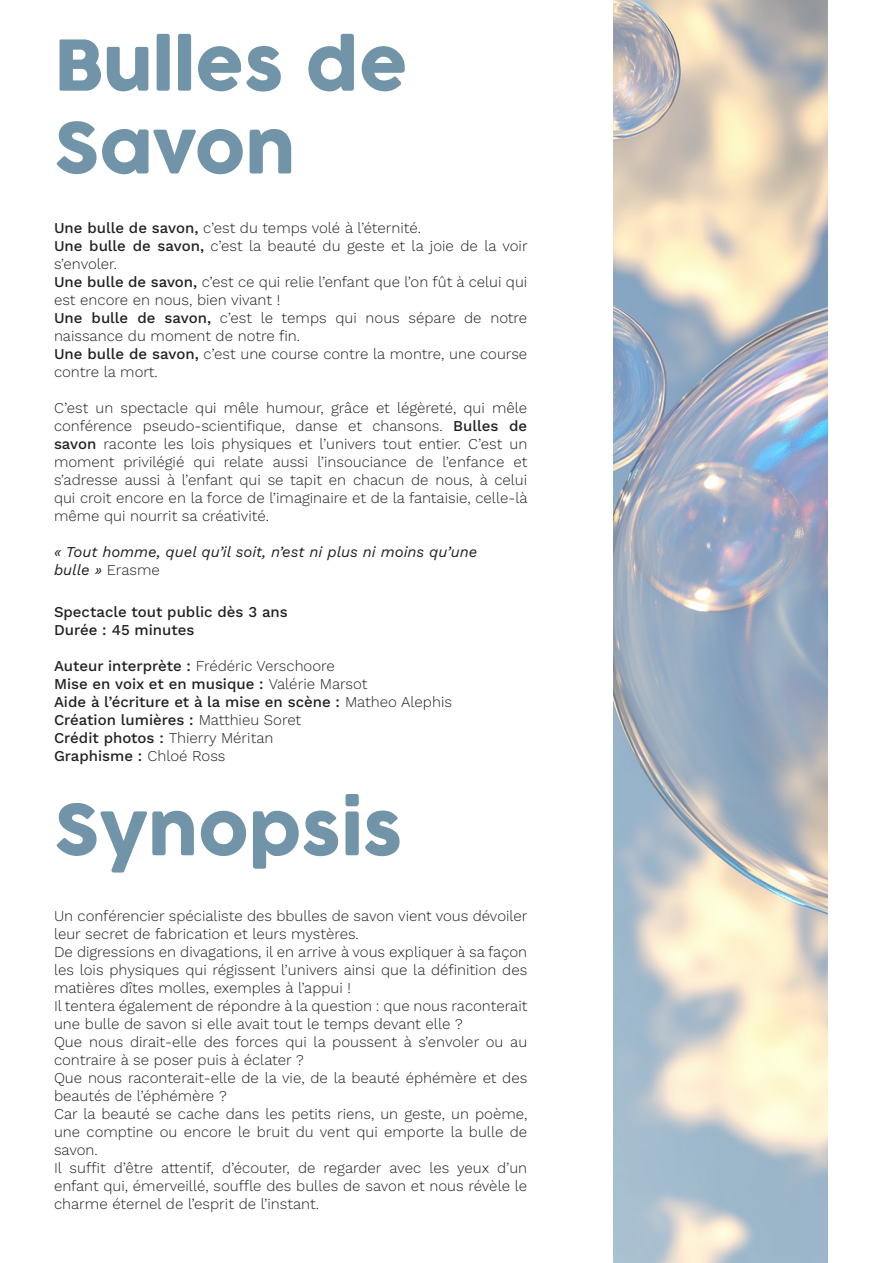
<style>
.page{position:relative;width:893px;height:1263px;background:#fff}
.page>*{position:absolute;margin:0;border:0;box-sizing:border-box;transform-origin:0 0}
.t1{font:69px/82.8px "Cocogoose";color:#7194a8}
.t2{font:15px/18px "Work Sans";color:#231f20}
.t3{font:500 15px "Work Sans";color:#231f20}
.t4{font:italic 15px "Work Sans";color:#231f20}
.s1{font-weight:500}
.s2{font-style:normal}
.s3{font-weight:400}
</style>
<div class="page">
<img style="left:613px;top:0;width:215px;height:1263px">
<p class="t1" style="left:54px;top:27px;width:355px">Bulles de<br>Savon</p>
<p class="t2" style="left:54px;top:219px;width:369px"><span class="s1">Une bulle de savon,</span> c’est du temps volé à l’éternité.</p>
<p class="t2" style="left:54px;top:237px;width:475px"><span class="s1">Une bulle de savon,</span> c’est la beauté du geste et la joie de la voir s’envoler.</p>
<p class="t2" style="left:54px;top:273px;width:475px"><span class="s1">Une bulle de savon,</span> c’est ce qui relie l’enfant que l’on fût à celui qui est encore en nous, bien vivant !</p>
<p class="t2" style="left:54px;top:309px;width:475px"><span class="s1">Une bulle de savon,</span> c’est le temps qui nous sépare de notre naissance du moment de notre fin.</p>
<p class="t2" style="left:54px;top:345px;width:475px"><span class="s1">Une bulle de savon,</span> c’est une course contre la montre, une course contre la mort.</p>
<p class="t2" style="left:54px;top:399px;width:475px;text-align:justify">C’est un spectacle qui mêle humour, grâce et légèreté, qui mêle conférence pseudo-scientifique, danse et chansons. <span class="s1">Bulles de savon</span> raconte les lois physiques et l’univers tout entier. C’est un moment privilégié qui relate aussi l’insouciance de l’enfance et s’adresse aussi à l’enfant qui se tapit en chacun de nous, à celui qui croit encore en la force de l’imaginaire et de la fantaisie, celle-là même qui nourrit sa créativité.</p>
<p class="t4" style="left:54px;top:541px;width:425px">« Tout homme, quel qu’il soit, n’est ni plus ni moins qu’une</p>
<p class="t4" style="left:54px;top:559px;width:107px">bulle » <span class="s2">Erasme</span></p>
<p class="t3" style="left:54px;top:601px;width:235px">Spectacle tout public dès 3 ans</p>
<p class="t3" style="left:54px;top:619px;width:142px">Durée : 45 minutes</p>
<p class="t2" style="left:54px;top:656px;width:282px"><span class="s1">Auteur interprète :</span> Frédéric Verschoore</p>
<p class="t3" style="left:54px;top:673px;width:315px">Mise en voix et en musique : <span class="s3">Valérie Marsot</span></p>
<p class="t3" style="left:54px;top:691px;width:399px">Aide à l’écriture et à la mise en scène : <span class="s3">Matheo Alephis</span></p>
<p class="t3" style="left:54px;top:709px;width:249px">Création lumières : <span class="s3">Matthieu Soret</span></p>
<p class="t2" style="left:54px;top:728px;width:221px"><span class="s1">Crédit photos :</span> Thierry Méritan</p>
<p class="t3" style="left:54px;top:745px;width:173px">Graphisme : <span class="s3">Chloé Ross</span></p>
<p class="t1" style="left:54px;top:792px;width:350px">Synopsis</p>
<p class="t2" style="left:54px;top:906px;width:475px">Un conférencier spécialiste des bbulles de savon vient vous dévoiler leur secret de fabrication et leurs mystères.</p>
<p class="t2" style="left:54px;top:942px;width:475px;text-align:justify">De digressions en divagations, il en arrive à vous expliquer à sa façon les lois physiques qui régissent l’univers ainsi que la définition des matières dîtes molles, exemples à l’appui !</p>
<p class="t2" style="left:54px;top:996px;width:475px">Il tentera également de répondre à la question : que nous raconterait une bulle de savon si elle avait tout le temps devant elle ?</p>
<p class="t2" style="left:54px;top:1032px;width:475px">Que nous dirait-elle des forces qui la poussent à s’envoler ou au contraire à se poser puis à éclater ?</p>
<p class="t2" style="left:54px;top:1068px;width:475px">Que nous raconterait-elle de la vie, de la beauté éphémère et des beautés de l’éphémère ?</p>
<p class="t2" style="left:54px;top:1104px;width:475px;text-align:justify">Car la beauté se cache dans les petits riens, un geste, un poème, une comptine ou encore le bruit du vent qui emporte la bulle de savon.</p>
<p class="t2" style="left:54px;top:1158px;width:475px;text-align:justify">Il suffit d’être attentif, d’écouter, de regarder avec les yeux d’un enfant qui, émerveillé, souffle des bulles de savon et nous révèle le charme éternel de l’esprit de l’instant.</p>
</div>
